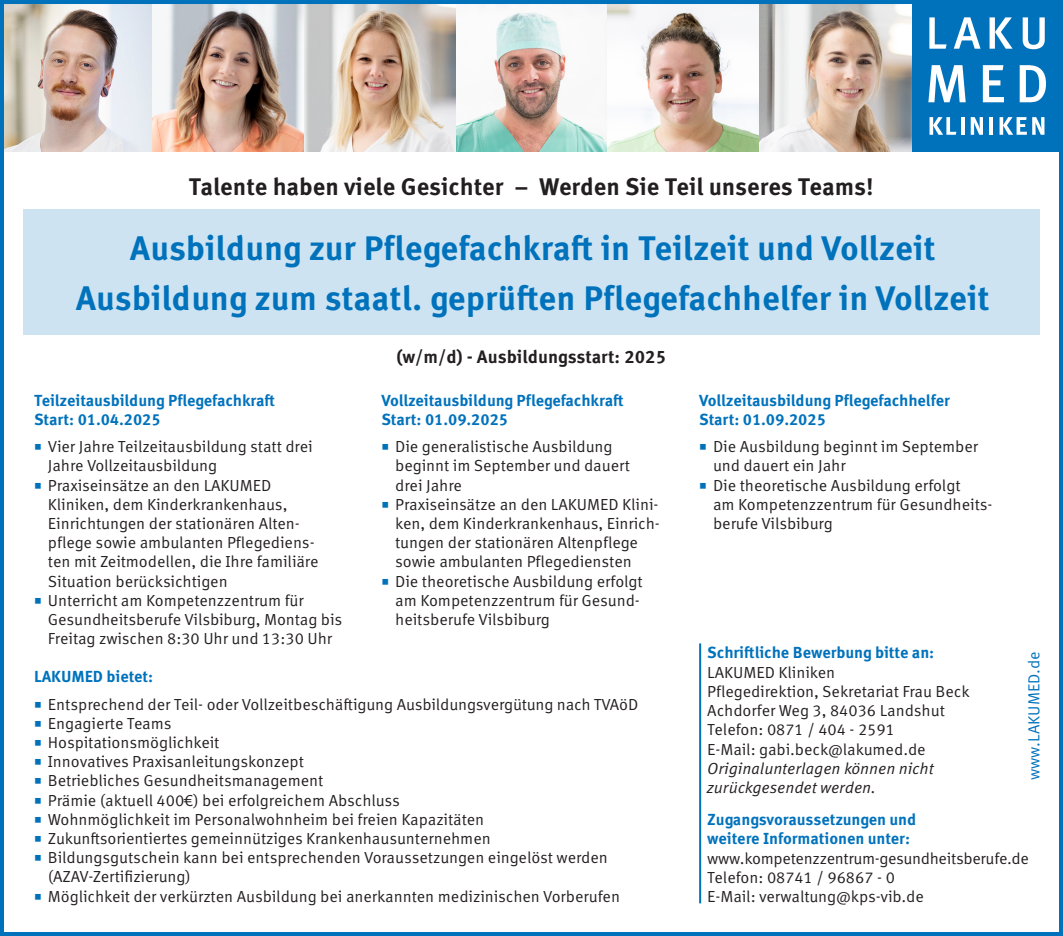
<style>
.page{position:relative;width:1063px;height:936px;background:#fff}
.page>*{position:absolute;margin:0;border:0;box-sizing:border-box;transform-origin:0 0}
.t1{font:700 34px "Meta Correspondence Pro";color:#0072bc}
.t2{font:700 24px "Meta Correspondence Pro";color:#231f20}
.t3{font:700 18px "Meta Correspondence Pro";letter-spacing:-.005em;color:#231f20}
.t4{font:16px/19.2px "Meta Correspondence Pro";letter-spacing:-.005em;color:#231f20}
.t5{font:700 16px "Meta Correspondence Pro";letter-spacing:-.005em;color:#0072bc}
.t6{font:italic 16px "Meta Correspondence Pro";letter-spacing:-.005em;color:#231f20}
.t7{font:16px "Meta Correspondence Pro";color:#0072bc}
.s1{color:#0072bc}
</style>
<div class="page">
<img style="left:5px;top:5px;width:906px;height:147px">
<div style="left:23px;top:209px;width:1016px;height:125px;background:#cde3f1"></div>
<div style="left:911px;top:0;width:152px;height:152px;background:#0072bc"></div>
<svg style="left:929px;top:17px;width:18px;height:32px"></svg>
<svg style="left:954px;top:17px;width:27px;height:32px"></svg>
<svg style="left:990px;top:17px;width:23px;height:32px"></svg>
<svg style="left:1023px;top:17px;width:22px;height:32px"></svg>
<svg style="left:928px;top:65px;width:38px;height:37px"></svg>
<svg style="left:983px;top:65px;width:21px;height:37px"></svg>
<svg style="left:1020px;top:65px;width:26px;height:37px"></svg>
<svg style="left:930px;top:117px;width:26px;height:18px"></svg>
<hr style="left:961px;top:117px;width:3px;height:18px;background:#fff">
<svg style="left:971px;top:117px;width:12px;height:18px"></svg>
<hr style="left:990px;top:117px;width:3px;height:18px;background:#fff">
<svg style="left:1000px;top:117px;width:44px;height:18px"></svg>
<div style="left:0;top:0;width:1063px;height:935px;border:4px solid #0072bc"></div>
<hr style="left:699px;top:643px;width:2px;height:260px;background:#0072bc">
<p class="t2" style="left:189px;top:167px;width:686px">Talente haben viele Gesichter – Werden Sie Teil unseres Teams!</p>
<p class="t1" style="left:130px;top:221px;width:807px">Ausbildung zur Pflegefachkraft in Teilzeit und Vollzeit</p>
<p class="t1" style="left:76px;top:271px;width:916px">Ausbildung zum staatl. geprüften Pflegefachhelfer in Vollzeit</p>
<p class="t3" style="left:396px;top:342px;width:271px">(w/m/d) - Ausbildungsstart: 2025</p>
<p class="t5" style="left:34px;top:387px;width:243px">Teilzeitausbildung Pflegefachkraft</p>
<p class="t5" style="left:34px;top:406px;width:128px">Start: 01.04.2025</p>
<p class="t4" style="left:34px;top:436px;width:280px"><span class="s1">▪</span> Vier Jahre Teilzeitausbildung statt drei</p>
<p class="t4" style="left:48px;top:455px;width:171px">Jahre Vollzeitausbildung</p>
<p class="t4" style="left:34px;top:474px;width:239px"><span class="s1">▪</span> Praxiseinsätze an den LAKUMED</p>
<p class="t4" style="left:48px;top:493px;width:241px">Kliniken, dem Kinderkrankenhaus,</p>
<p class="t4" style="left:48px;top:512px;width:253px">Einrichtungen der stationären Alten-</p>
<p class="t4" style="left:48px;top:532px;width:268px">pflege sowie ambulanten Pflegediens-</p>
<p class="t4" style="left:48px;top:551px;width:272px">ten mit Zeitmodellen, die Ihre familiäre</p>
<p class="t4" style="left:48px;top:570px;width:181px">Situation berücksichtigen</p>
<p class="t4" style="left:48px;top:589px;width:296px;text-indent:-14px"><span class="s1">▪</span> Unterricht am Kompetenzzentrum für<br>Gesundheitsberufe Vilsbiburg, Montag bis</p>
<p class="t4" style="left:48px;top:628px;width:286px">Freitag zwischen 8:30 Uhr und 13:30 Uhr</p>
<p class="t5" style="left:381px;top:387px;width:244px">Vollzeitausbildung Pflegefachkraft</p>
<p class="t5" style="left:381px;top:406px;width:128px">Start: 01.09.2025</p>
<p class="t4" style="left:395px;top:436px;width:236px;text-indent:-14px"><span class="s1">▪</span> Die generalistische Ausbildung beginnt im September und dauert</p>
<p class="t4" style="left:395px;top:474px;width:68px">drei Jahre</p>
<p class="t4" style="left:381px;top:493px;width:279px"><span class="s1">▪</span> Praxiseinsätze an den LAKUMED Klini-</p>
<p class="t4" style="left:395px;top:512px;width:266px">ken, dem Kinderkrankenhaus, Einrich-</p>
<p class="t4" style="left:395px;top:532px;width:244px">tungen der stationären Altenpflege</p>
<p class="t4" style="left:395px;top:551px;width:238px">sowie ambulanten Pflegediensten</p>
<p class="t4" style="left:381px;top:570px;width:263px"><span class="s1">▪</span> Die theoretische Ausbildung erfolgt</p>
<p class="t4" style="left:395px;top:589px;width:246px">am Kompetenzzentrum für Gesund-</p>
<p class="t4" style="left:395px;top:608px;width:156px">heitsberufe Vilsbiburg</p>
<p class="t5" style="left:699px;top:387px;width:252px">Vollzeitausbildung Pflegefachhelfer</p>
<p class="t5" style="left:699px;top:406px;width:128px">Start: 01.09.2025</p>
<p class="t4" style="left:699px;top:436px;width:281px"><span class="s1">▪</span> Die Ausbildung beginnt im September</p>
<p class="t4" style="left:713px;top:455px;width:134px">und dauert ein Jahr</p>
<p class="t4" style="left:699px;top:474px;width:263px"><span class="s1">▪</span> Die theoretische Ausbildung erfolgt</p>
<p class="t4" style="left:713px;top:493px;width:281px">am Kompetenzzentrum für Gesundheits-</p>
<p class="t4" style="left:713px;top:512px;width:121px">berufe Vilsbiburg</p>
<p class="t5" style="left:707px;top:640px;width:229px">Schriftliche Bewerbung bitte an:</p>
<p class="t4" style="left:707px;top:661px;width:129px">LAKUMED Kliniken</p>
<p class="t4" style="left:707px;top:680px;width:264px">Pflegedirektion, Sekretariat Frau Beck</p>
<p class="t4" style="left:707px;top:699px;width:239px">Achdorfer Weg 3, 84036 Landshut</p>
<p class="t4" style="left:707px;top:719px;width:189px">Telefon: 0871 / 404 - 2591</p>
<p class="t4" style="left:707px;top:738px;width:220px">E-Mail: gabi.beck@lakumed.de</p>
<p class="t6" style="left:707px;top:756px;width:228px">Originalunterlagen können nicht</p>
<p class="t6" style="left:707px;top:775px;width:170px">zurückgesendet werden.</p>
<p class="t5" style="left:707px;top:806px;width:211px">Zugangsvoraussetzungen und</p>
<p class="t5" style="left:707px;top:826px;width:204px">weitere Informationen unter:</p>
<p class="t4" style="left:707px;top:847px;width:323px">www.kompetenzzentrum-gesundheitsberufe.de</p>
<p class="t4" style="left:707px;top:866px;width:189px">Telefon: 08741 / 96867 - 0</p>
<p class="t4" style="left:707px;top:885px;width:218px">E-Mail: verwaltung@kps-vib.de</p>
<p class="t7" style="left:1022px;top:780px;width:130px;rotate:-90deg">www.LAKUMED.de</p>
<p class="t5" style="left:34px;top:664px;width:121px">LAKUMED bietet:</p>
<p class="t4" style="left:34px;top:693px;width:606px"><span class="s1">▪</span> Entsprechend der Teil- oder Vollzeitbeschäftigung Ausbildungsvergütung nach TVAöD</p>
<p class="t4" style="left:34px;top:712px;width:139px"><span class="s1">▪</span> Engagierte Teams</p>
<p class="t4" style="left:34px;top:731px;width:187px"><span class="s1">▪</span> Hospitationsmöglichkeit</p>
<p class="t4" style="left:34px;top:751px;width:272px"><span class="s1">▪</span> Innovatives Praxisanleitungskonzept</p>
<p class="t4" style="left:34px;top:770px;width:291px"><span class="s1">▪</span> Betriebliches Gesundheitsmanagement</p>
<p class="t4" style="left:34px;top:789px;width:368px"><span class="s1">▪</span> Prämie (aktuell 400€) bei erfolgreichem Abschluss</p>
<p class="t4" style="left:34px;top:808px;width:452px"><span class="s1">▪</span> Wohnmöglichkeit im Personalwohnheim bei freien Kapazitäten</p>
<p class="t4" style="left:34px;top:827px;width:458px"><span class="s1">▪</span> Zukunftsorientiertes gemeinnütziges Krankenhausunternehmen</p>
<p class="t4" style="left:48px;top:847px;width:562px;text-indent:-14px"><span class="s1">▪</span> Bildungsgutschein kann bei entsprechenden Voraussetzungen eingelöst werden (AZAV-Zertifizierung)</p>
<p class="t4" style="left:34px;top:885px;width:588px"><span class="s1">▪</span> Möglichkeit der verkürzten Ausbildung bei anerkannten medizinischen Vorberufen</p>
</div>
